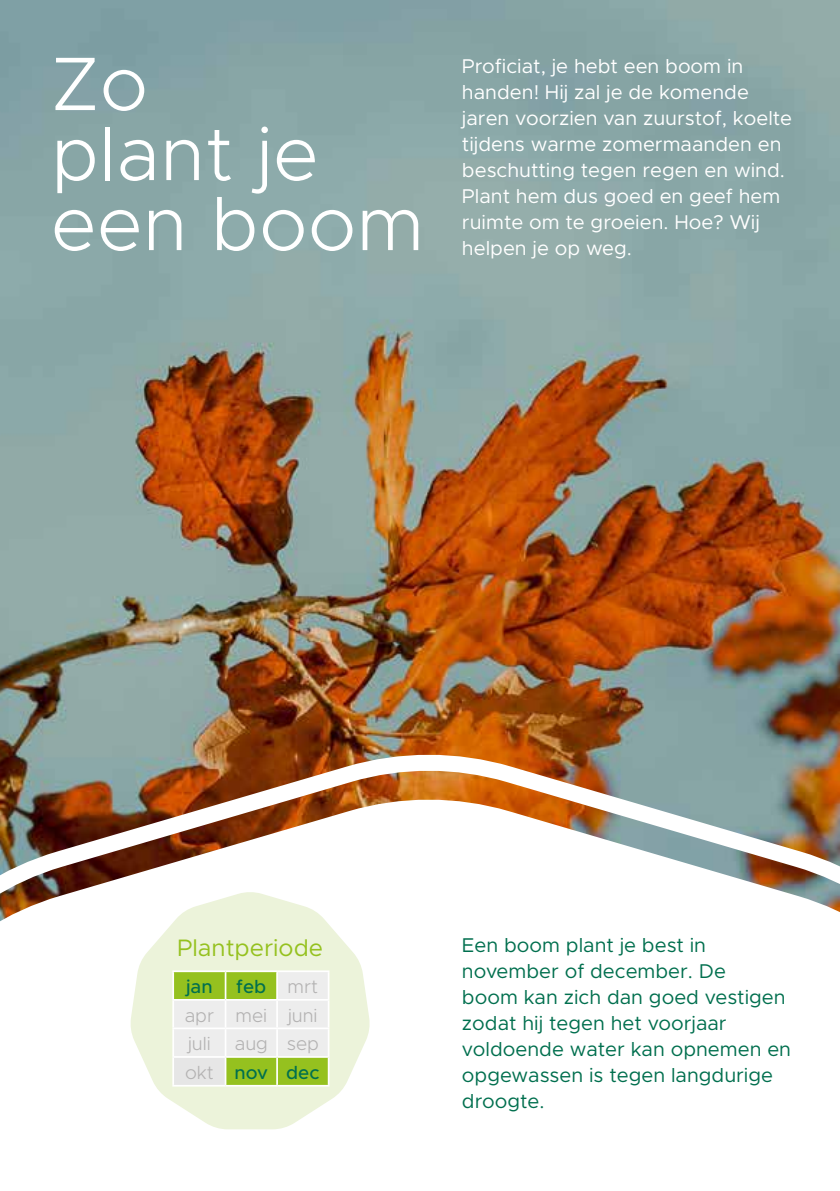
<style>
.page{position:relative;width:840px;height:1191px;background:#fff}
.page>*{position:absolute;margin:0;border:0;box-sizing:border-box;transform-origin:0 0}
.t1{font:300 76px/70px "Metropolis";letter-spacing:.01em;color:#fff}
.t2{font:23.8px "Metropolis";color:#95c11f}
.t3{font:20px/26px "Metropolis";color:#fff}
.t4{font:20px/26px "Metropolis";color:#006f4e}
.t5{font:300 18.8px/28.6px "Metropolis";color:#b3b2b2;text-align:justify}
.t6{font:500 18.8px "Metropolis";color:#006f4e}
.s1{font-weight:500;color:#006f4e}
</style>
<div class="page">
<img style="left:0;top:0;width:839px;height:739px">
<svg style="left:0;top:739px;width:839px;height:391px"></svg>
<svg style="left:130px;top:891px;width:240px;height:238px;fill:#ecf3da"></svg>
<svg style="left:174px;top:972px;width:153px;height:113px;background:#cddda3"></svg>
<div style="left:173px;top:1057px;width:52px;height:28px;background:#e6e6e6"></div>
<hr style="left:172px;top:970px;width:53px;height:2px;background:#fff">
<hr style="left:172px;top:972px;width:2px;height:27px;background:#fff">
<hr style="left:225px;top:970px;width:52px;height:2px;background:#fff">
<hr style="left:224px;top:972px;width:2px;height:27px;background:#fff">
<hr style="left:277px;top:970px;width:52px;height:2px;background:#fff">
<hr style="left:276px;top:972px;width:2px;height:27px;background:#fff">
<hr style="left:327px;top:972px;width:2px;height:27px;background:#fff">
<hr style="left:172px;top:999px;width:53px;height:1px;background:#fff">
<hr style="left:172px;top:1000px;width:2px;height:27px;background:#fff">
<hr style="left:225px;top:999px;width:52px;height:1px;background:#fff">
<hr style="left:224px;top:1000px;width:2px;height:27px;background:#fff">
<hr style="left:277px;top:999px;width:52px;height:1px;background:#fff">
<hr style="left:276px;top:1000px;width:2px;height:27px;background:#fff">
<hr style="left:327px;top:1000px;width:2px;height:27px;background:#fff">
<hr style="left:172px;top:1027px;width:53px;height:2px;background:#fff">
<hr style="left:172px;top:1029px;width:2px;height:27px;background:#fff">
<hr style="left:225px;top:1027px;width:52px;height:2px;background:#fff">
<hr style="left:224px;top:1029px;width:2px;height:27px;background:#fff">
<hr style="left:277px;top:1027px;width:52px;height:2px;background:#fff">
<hr style="left:276px;top:1029px;width:2px;height:27px;background:#fff">
<hr style="left:327px;top:1029px;width:2px;height:27px;background:#fff">
<hr style="left:172px;top:1056px;width:53px;height:1px;background:#fff">
<hr style="left:172px;top:1057px;width:2px;height:28px;background:#fff">
<hr style="left:225px;top:1056px;width:52px;height:1px;background:#fff">
<hr style="left:224px;top:1057px;width:2px;height:28px;background:#fff">
<hr style="left:277px;top:1056px;width:52px;height:1px;background:#fff">
<hr style="left:276px;top:1057px;width:2px;height:28px;background:#fff">
<hr style="left:327px;top:1057px;width:2px;height:28px;background:#fff">
<hr style="left:172px;top:1085px;width:53px;height:1px;background:#fff">
<hr style="left:225px;top:1085px;width:52px;height:1px;background:#fff">
<hr style="left:277px;top:1085px;width:52px;height:1px;background:#fff">
<h1 class="t1" style="left:51px;top:49px;width:374px">Zo<br>plant je een boom</h1>
<p class="t3" style="left:461px;top:53px;width:331px">Proficiat, je hebt een boom in handen! Hij zal je de komende jaren voorzien van zuurstof, koelte tijdens warme zomermaanden en beschutting tegen regen en wind.<br>Plant hem dus goed en geef hem ruimte om te groeien. Hoe? Wij helpen je op weg.</p>
<p class="t2" style="left:177px;top:933px;width:147px">Plantperiode</p>
<p class="t6" style="left:186px;top:974px;width:28px">jan</p>
<p class="t5" style="left:184px;top:972px;width:135px;text-indent:52px"><span class="s1">feb</span> mrt apr mei juni juli</p>
<p class="t5" style="left:185px;top:1029px;width:136px;text-align:right">aug sep<br>okt <span class="s1">nov dec</span></p>
<p class="t4" style="left:461px;top:931px;width:330px">Een boom plant je best in november of december. De<br>boom kan zich dan goed vestigen zodat hij tegen het voorjaar voldoende water kan opnemen en opgewassen is tegen langdurige droogte.</p>
</div>
